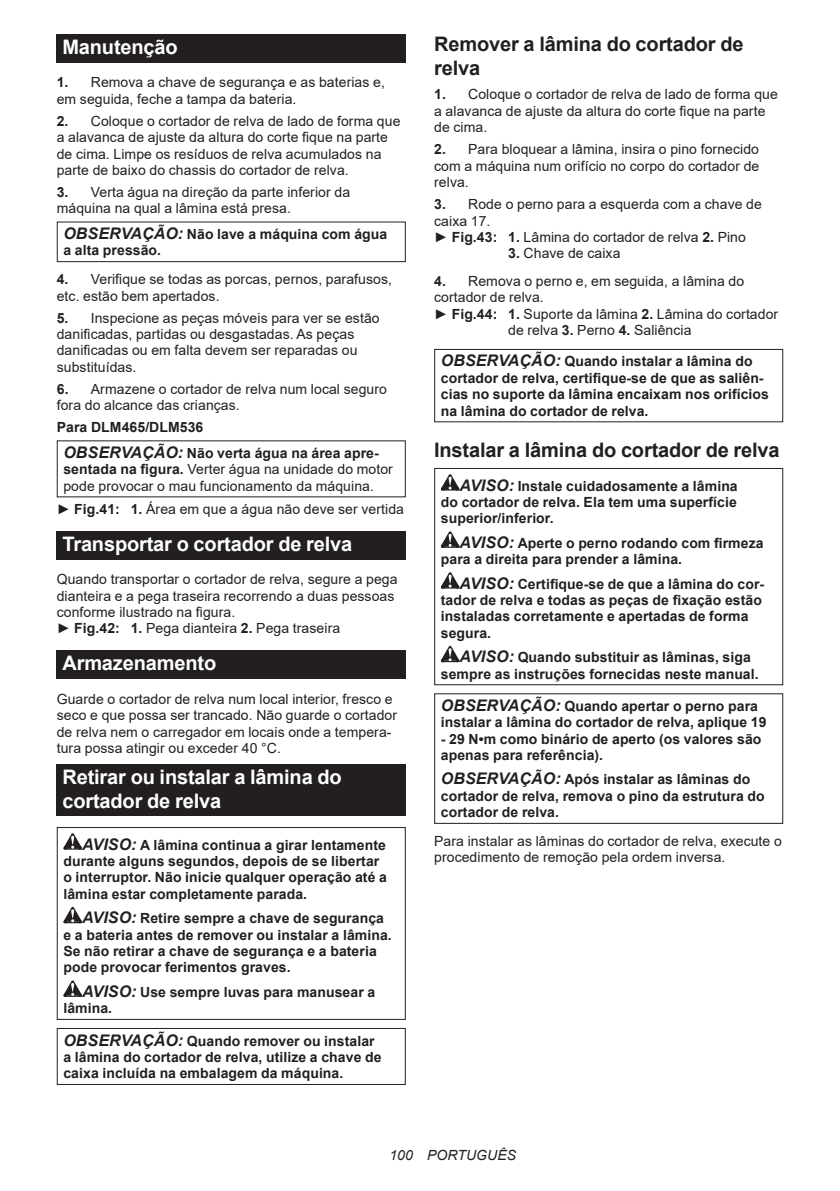
<style>
.page{position:relative;width:840px;height:1191px;background:#fff}
.page>*{position:absolute;margin:0;border:0;box-sizing:border-box;transform-origin:0 0}
.t1{font:700 20px/23.4px "Arial";letter-spacing:-.01em;color:#fff}
.t2{font:700 20px/23.4px "Arial";letter-spacing:-.01em;color:#231f20}
.t3{font:14px/16.4px "Arial";letter-spacing:.005em;color:#231f20}
.t4{font:700 14px/16.4px "Arial";letter-spacing:.005em;color:#231f20}
.t5{font:italic 14px "Arial";letter-spacing:.005em;color:#231f20}
.s1{font-weight:700}
.s2{font-style:italic;font-size:16px}
</style>
<div class="page">
<div style="left:57px;top:34px;width:348px;height:29px;background:#231f20"></div>
<div style="left:57px;top:221px;width:348px;height:41px;border:1px solid #231f20"></div>
<div style="left:57px;top:531px;width:348px;height:28px;background:#231f20"></div>
<div style="left:57px;top:650px;width:348px;height:29px;background:#231f20"></div>
<div style="left:57px;top:764px;width:348px;height:52px;background:#231f20"></div>
<svg style="left:63px;top:833px;width:19px;height:16px"></svg>
<svg style="left:63px;top:907px;width:19px;height:16px"></svg>
<svg style="left:63px;top:980px;width:19px;height:16px"></svg>
<div style="left:57px;top:827px;width:348px;height:193px;border:1px solid #231f20"></div>
<div style="left:57px;top:1028px;width:348px;height:57px;border:1px solid #231f20"></div>
<div style="left:434px;top:349px;width:348px;height:73px;border:1px solid #231f20"></div>
<svg style="left:440px;top:474px;width:19px;height:16px"></svg>
<svg style="left:440px;top:531px;width:19px;height:17px"></svg>
<svg style="left:440px;top:572px;width:19px;height:16px"></svg>
<svg style="left:440px;top:646px;width:19px;height:16px"></svg>
<div style="left:434px;top:468px;width:348px;height:217px;border:1px solid #231f20"></div>
<div style="left:434px;top:693px;width:348px;height:131px;border:1px solid #231f20"></div>
<h1 class="t1" style="left:62px;top:36px;width:117px">Manutenção</h1>
<p class="t3" style="left:57px;top:74px;width:329px"><span class="s1">1.</span> Remova a chave de segurança e as baterias e, em seguida, feche a tampa da bateria.</p>
<p class="t3" style="left:57px;top:113px;width:345px"><span class="s1">2.</span> Coloque o cortador de relva de lado de forma que a alavanca de ajuste da altura do corte fique na parte de cima. Limpe os resíduos de relva acumulados na parte de baixo do chassis do cortador de relva.</p>
<p class="t3" style="left:57px;top:184px;width:295px"><span class="s1">3.</span> Verta água na direção da parte inferior da máquina na qual a lâmina está presa.</p>
<p class="t4" style="left:63px;top:226px;width:325px"><span class="s2">OBSERVAÇÃO:</span> Não lave a máquina com água a alta pressão.</p>
<p class="t3" style="left:57px;top:271px;width:336px"><span class="s1">4.</span> Verifique se todas as porcas, pernos, parafusos, etc. estão bem apertados.</p>
<p class="t3" style="left:57px;top:309px;width:324px"><span class="s1">5.</span> Inspecione as peças móveis para ver se estão danificadas, partidas ou desgastadas. As peças danificadas ou em falta devem ser reparadas ou substituídas.</p>
<p class="t3" style="left:57px;top:381px;width:331px"><span class="s1">6.</span> Armazene o cortador de relva num local seguro fora do alcance das crianças.</p>
<p class="t4" style="left:63px;top:415px;width:317px;line-height:25.6px;text-indent:-7px">Para DLM465/DLM536<br><span class="s2">OBSERVAÇÃO:</span> Não verta água na área apre-</p>
<p class="t3" style="left:63px;top:461px;width:331px"><span class="s1">sentada na figura.</span> Verter água na unidade do motor pode provocar o mau funcionamento da máquina.</p>
<p class="t3" style="left:57px;top:500px;width:348px">► <span class="s1">Fig.41: 1.</span> Área em que a água não deve ser vertida</p>
<h1 class="t1" style="left:62px;top:532px;width:291px">Transportar o cortador de relva</h1>
<p class="t3" style="left:57px;top:571px;width:342px">Quando transportar o cortador de relva, segure a pega dianteira e a pega traseira recorrendo a duas pessoas conforme ilustrado na figura.<br>► <span class="s1">Fig.42: 1.</span> Pega dianteira <span class="s1">2.</span> Pega traseira</p>
<h1 class="t1" style="left:62px;top:652px;width:155px">Armazenamento</h1>
<p class="t3" style="left:57px;top:690px;width:341px">Guarde o cortador de relva num local interior, fresco e seco e que possa ser trancado. Não guarde o cortador de relva nem o carregador em locais onde a tempera&shy;tura possa atingir ou exceder 40 °C.</p>
<h1 class="t1" style="left:62px;top:765px;width:281px">Retirar ou instalar a lâmina do cortador de relva</h1>
<p class="t4" style="left:63px;top:836px;width:325px;text-indent:19px"><span class="s2">AVISO:</span> A lâmina continua a girar lentamente durante alguns segundos, depois de se libertar o interruptor. Não inicie qualquer operação até a lâmina estar completamente parada.</p>
<p class="t4" style="left:63px;top:910px;width:330px;text-indent:19px"><span class="s2">AVISO:</span> Retire sempre a chave de segurança e a bateria antes de remover ou instalar a lâmina.<br>Se não retirar a chave de segurança e a bateria pode provocar ferimentos graves.</p>
<p class="t4" style="left:63px;top:984px;width:313px;text-indent:19px"><span class="s2">AVISO:</span> Use sempre luvas para manusear a lâmina.</p>
<p class="t4" style="left:63px;top:1032px;width:319px"><span class="s2">OBSERVAÇÃO:</span> Quando remover ou instalar a lâmina do cortador de relva, utilize a chave de caixa incluída na embalagem da máquina.</p>
<h1 class="t2" style="left:434px;top:33px;width:311px">Remover a lâmina do cortador de relva</h1>
<p class="t3" style="left:434px;top:86px;width:345px"><span class="s1">1.</span> Coloque o cortador de relva de lado de forma que a alavanca de ajuste da altura do corte fique na parte de cima.</p>
<p class="t3" style="left:434px;top:141px;width:326px;text-align:justify"><span class="s1">2.</span> Para bloquear a lâmina, insira o pino fornecido com a máquina num orifício no corpo do cortador de relva.</p>
<p class="t3" style="left:434px;top:196px;width:329px"><span class="s1">3.</span> Rode o perno para a esquerda com a chave de caixa 17.<br>► <span class="s1">Fig.43: 1.</span> Lâmina do cortador de relva <span class="s1">2.</span> Pino</p>
<p class="t3" style="left:508px;top:245px;width:114px"><span class="s1">3.</span> Chave de caixa</p>
<p class="t3" style="left:434px;top:273px;width:311px"><span class="s1">4.</span> Remova o perno e, em seguida, a lâmina do</p>
<p class="t3" style="left:434px;top:289px;width:111px">cortador de relva.</p>
<p class="t3" style="left:434px;top:305px;width:345px">► <span class="s1">Fig.44: 1.</span> Suporte da lâmina <span class="s1">2.</span> Lâmina do cortador</p>
<p class="t3" style="left:508px;top:322px;width:185px">de relva <span class="s1">3.</span> Perno <span class="s1">4.</span> Saliência</p>
<p class="t4" style="left:440px;top:353px;width:329px"><span class="s2">OBSERVAÇÃO:</span> Quando instalar a lâmina do cortador de relva, certifique-se de que as saliên&shy;cias no suporte da lâmina encaixam nos orifícios na lâmina do cortador de relva.</p>
<h1 class="t2" style="left:434px;top:438px;width:347px">Instalar a lâmina do cortador de relva</h1>
<p class="t4" style="left:440px;top:477px;width:298px;text-align:justify;text-indent:19px"><span class="s2">AVISO:</span> Instale cuidadosamente a lâmina do cortador de relva. Ela tem uma superfície superior/inferior.</p>
<p class="t4" style="left:440px;top:535px;width:324px;text-indent:19px"><span class="s2">AVISO:</span> Aperte o perno rodando com firmeza para a direita para prender a lâmina.</p>
<p class="t4" style="left:440px;top:575px;width:324px;text-indent:19px"><span class="s2">AVISO:</span> Certifique-se de que a lâmina do cor&shy;tador de relva e todas as peças de fixação estão instaladas corretamente e apertadas de forma segura.</p>
<p class="t4" style="left:440px;top:649px;width:319px;text-indent:19px"><span class="s2">AVISO:</span> Quando substituir as lâminas, siga sempre as instruções fornecidas neste manual.</p>
<p class="t4" style="left:440px;top:698px;width:327px"><span class="s2">OBSERVAÇÃO:</span> Quando apertar o perno para instalar a lâmina do cortador de relva, aplique 19</p>
<p class="t4" style="left:440px;top:730px;width:322px">- 29 N•m como binário de aperto (os valores são apenas para referência).</p>
<p class="t4" style="left:440px;top:771px;width:325px"><span class="s2">OBSERVAÇÃO:</span> Após instalar as lâminas do cortador de relva, remova o pino da estrutura do cortador de relva.</p>
<p class="t3" style="left:434px;top:832px;width:349px">Para instalar as lâminas do cortador de relva, execute o procedimento de remoção pela ordem inversa.</p>
<p class="t5" style="left:389px;top:1146px;width:128px">100 PORTUGUÊS</p>
</div>
